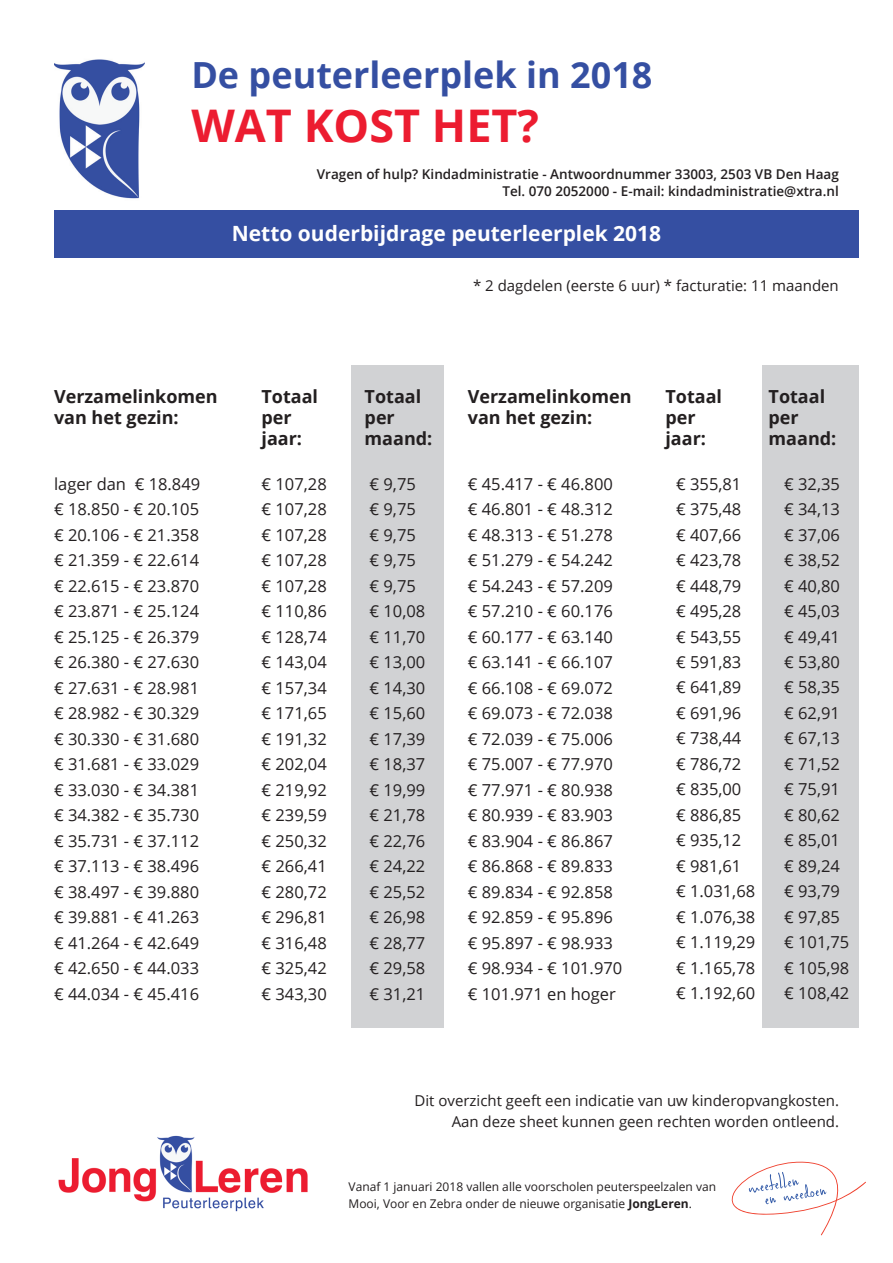
<style>
.page{position:relative;width:893px;height:1263px;background:#fff}
.page>*{position:absolute;margin:0;border:0;box-sizing:border-box;transform-origin:0 0}
.t1{font:700 45px "Open Sans";color:#ec1c30}
.t2{font:700 36px "Open Sans";color:#354fa2}
.t3{font:700 21px "Open Sans";color:#fff}
.t4{font:700 18px/21px "Open Sans";color:#231f20}
.t5{font:16.5px/25.5px "Open Sans";color:#231f20;text-align:justify}
.t6{font:15px/21px "Open Sans";color:#231f20;text-align:right}
.t7{font:600 13.5px/16.2px "Open Sans";color:#231f20;text-align:right}
.t8{font:12px/16.5px "Open Sans";color:#231f20}
.s1{font-weight:700}
</style>
<div class="page">
<div style="left:351px;top:366px;width:92px;height:662px;background:#d1d2d4"></div>
<div style="left:762px;top:366px;width:96px;height:662px;background:#d1d2d4"></div>
<div style="left:54px;top:210px;width:804px;height:48px;background:#354fa2"></div>
<img style="left:58px;top:1135px;width:250px;height:77px">
<img style="left:54px;top:59px;width:91px;height:140px">
<svg style="left:731px;top:1161px;width:135px;height:74px"></svg>
<h2 class="t2" style="left:191px;top:50px;width:463px">De peuterleerplek in 2018</h2>
<h1 class="t1" style="left:191px;top:94px;width:349px">WAT KOST HET?</h1>
<p class="t7" style="left:317px;top:166px;width:523px">Vragen of hulp? Kindadministratie - Antwoordnummer 33003, 2503 VB Den Haag<br>Tel. 070 2052000 - E-mail: kindadministratie@xtra.nl</p>
<p class="t3" style="left:232px;top:219px;width:431px">Netto ouderbijdrage peuterleerplek 2018</p>
<p class="t6" style="left:473px;top:275px;width:367px">* 2 dagdelen (eerste 6 uur) * facturatie: 11 maanden</p>
<p class="t4" style="left:54px;top:386px;width:165px">Verzamelinkomen van het gezin:</p>
<p class="t4" style="left:468px;top:386px;width:165px">Verzamelinkomen van het gezin:</p>
<p class="t4" style="left:261px;top:386px;width:58px">Totaal per jaar:</p>
<p class="t4" style="left:365px;top:386px;width:69px">Totaal per maand:</p>
<p class="t4" style="left:665px;top:386px;width:58px">Totaal per jaar:</p>
<p class="t4" style="left:769px;top:386px;width:69px">Totaal per maand:</p>
<p class="t5" style="left:54px;top:471px;width:148px">lager dan € 18.849 € 18.850 - € 20.105 € 20.106 - € 21.358 € 21.359 - € 22.614 € 22.615 - € 23.870 € 23.871 - € 25.124 € 25.125 - € 26.379 € 26.380 - € 27.630 € 27.631 - € 28.981 € 28.982 - € 30.329 € 30.330 - € 31.680 € 31.681 - € 33.029 € 33.030 - € 34.381 € 34.382 - € 35.730 € 35.731 - € 37.112 € 37.113 - € 38.496 € 38.497 - € 39.880 € 39.881 - € 41.263 € 41.264 - € 42.649 € 42.650 - € 44.033 € 44.034 - € 45.416</p>
<p class="t5" style="left:468px;top:471px;width:156px;text-align:left">€ 45.417 - € 46.800 € 46.801 - € 48.312 € 48.313 - € 51.278 € 51.279 - € 54.242 € 54.243 - € 57.209 € 57.210 - € 60.176 € 60.177 - € 63.140 € 63.141 - € 66.107 € 66.108 - € 69.072 € 69.073 - € 72.038 € 72.039 - € 75.006 € 75.007 - € 77.970 € 77.971 - € 80.938 € 80.939 - € 83.903 € 83.904 - € 86.867 € 86.868 - € 89.833 € 89.834 - € 92.858 € 92.859 - € 95.896 € 95.897 - € 98.933 € 98.934 - € 101.970 € 101.971 en hoger</p>
<p class="t5" style="left:262px;top:470px;width:67px">€ 107,28</p>
<p class="t5" style="left:369px;top:470px;width:48px">€ 9,75</p>
<p class="t5" style="left:262px;top:496px;width:67px">€ 107,28</p>
<p class="t5" style="left:369px;top:496px;width:48px">€ 9,75</p>
<p class="t5" style="left:262px;top:521px;width:67px">€ 107,28</p>
<p class="t5" style="left:369px;top:521px;width:48px">€ 9,75</p>
<p class="t5" style="left:262px;top:547px;width:67px">€ 107,28</p>
<p class="t5" style="left:369px;top:547px;width:48px">€ 9,75</p>
<p class="t5" style="left:262px;top:572px;width:67px">€ 107,28</p>
<p class="t5" style="left:369px;top:572px;width:48px">€ 9,75</p>
<p class="t5" style="left:262px;top:598px;width:67px">€ 110,86</p>
<p class="t5" style="left:369px;top:598px;width:57px">€ 10,08</p>
<p class="t5" style="left:262px;top:623px;width:67px">€ 128,74</p>
<p class="t5" style="left:369px;top:623px;width:57px">€ 11,70</p>
<p class="t5" style="left:262px;top:649px;width:67px">€ 143,04</p>
<p class="t5" style="left:369px;top:649px;width:57px">€ 13,00</p>
<p class="t5" style="left:262px;top:674px;width:67px">€ 157,34</p>
<p class="t5" style="left:369px;top:674px;width:57px">€ 14,30</p>
<p class="t5" style="left:262px;top:700px;width:67px">€ 171,65</p>
<p class="t5" style="left:369px;top:700px;width:57px">€ 15,60</p>
<p class="t5" style="left:262px;top:725px;width:67px">€ 191,32</p>
<p class="t5" style="left:369px;top:725px;width:57px">€ 17,39</p>
<p class="t5" style="left:262px;top:751px;width:67px">€ 202,04</p>
<p class="t5" style="left:369px;top:751px;width:57px">€ 18,37</p>
<p class="t5" style="left:262px;top:776px;width:67px">€ 219,92</p>
<p class="t5" style="left:369px;top:776px;width:57px">€ 19,99</p>
<p class="t5" style="left:262px;top:802px;width:67px">€ 239,59</p>
<p class="t5" style="left:369px;top:802px;width:57px">€ 21,78</p>
<p class="t5" style="left:262px;top:827px;width:67px">€ 250,32</p>
<p class="t5" style="left:369px;top:827px;width:57px">€ 22,76</p>
<p class="t5" style="left:262px;top:853px;width:67px">€ 266,41</p>
<p class="t5" style="left:369px;top:853px;width:57px">€ 24,22</p>
<p class="t5" style="left:262px;top:878px;width:67px">€ 280,72</p>
<p class="t5" style="left:369px;top:878px;width:57px">€ 25,52</p>
<p class="t5" style="left:262px;top:904px;width:67px">€ 296,81</p>
<p class="t5" style="left:369px;top:904px;width:57px">€ 26,98</p>
<p class="t5" style="left:262px;top:929px;width:67px">€ 316,48</p>
<p class="t5" style="left:369px;top:929px;width:57px">€ 28,77</p>
<p class="t5" style="left:262px;top:955px;width:67px">€ 325,42</p>
<p class="t5" style="left:369px;top:955px;width:57px">€ 29,58</p>
<p class="t5" style="left:262px;top:980px;width:67px">€ 343,30</p>
<p class="t5" style="left:369px;top:980px;width:57px">€ 31,21</p>
<p class="t5" style="left:676px;top:470px;width:67px">€ 355,81</p>
<p class="t5" style="left:784px;top:470px;width:57px">€ 32,35</p>
<p class="t5" style="left:676px;top:496px;width:67px">€ 375,48</p>
<p class="t5" style="left:784px;top:496px;width:57px">€ 34,13</p>
<p class="t5" style="left:676px;top:521px;width:67px">€ 407,66</p>
<p class="t5" style="left:784px;top:521px;width:57px">€ 37,06</p>
<p class="t5" style="left:676px;top:547px;width:67px">€ 423,78</p>
<p class="t5" style="left:784px;top:547px;width:57px">€ 38,52</p>
<p class="t5" style="left:676px;top:572px;width:67px">€ 448,79</p>
<p class="t5" style="left:784px;top:572px;width:57px">€ 40,80</p>
<p class="t5" style="left:676px;top:598px;width:67px">€ 495,28</p>
<p class="t5" style="left:784px;top:598px;width:57px">€ 45,03</p>
<p class="t5" style="left:676px;top:623px;width:67px">€ 543,55</p>
<p class="t5" style="left:784px;top:623px;width:57px">€ 49,41</p>
<p class="t5" style="left:676px;top:649px;width:67px">€ 591,83</p>
<p class="t5" style="left:784px;top:649px;width:57px">€ 53,80</p>
<p class="t5" style="left:676px;top:674px;width:67px">€ 641,89</p>
<p class="t5" style="left:784px;top:674px;width:57px">€ 58,35</p>
<p class="t5" style="left:676px;top:700px;width:67px">€ 691,96</p>
<p class="t5" style="left:784px;top:700px;width:57px">€ 62,91</p>
<p class="t5" style="left:676px;top:725px;width:67px">€ 738,44</p>
<p class="t5" style="left:784px;top:725px;width:57px">€ 67,13</p>
<p class="t5" style="left:676px;top:751px;width:67px">€ 786,72</p>
<p class="t5" style="left:784px;top:751px;width:57px">€ 71,52</p>
<p class="t5" style="left:676px;top:776px;width:67px">€ 835,00</p>
<p class="t5" style="left:784px;top:776px;width:57px">€ 75,91</p>
<p class="t5" style="left:676px;top:802px;width:67px">€ 886,85</p>
<p class="t5" style="left:784px;top:802px;width:57px">€ 80,62</p>
<p class="t5" style="left:676px;top:827px;width:67px">€ 935,12</p>
<p class="t5" style="left:784px;top:827px;width:57px">€ 85,01</p>
<p class="t5" style="left:676px;top:853px;width:67px">€ 981,61</p>
<p class="t5" style="left:784px;top:853px;width:57px">€ 89,24</p>
<p class="t5" style="left:676px;top:878px;width:81px">€ 1.031,68</p>
<p class="t5" style="left:784px;top:878px;width:57px">€ 93,79</p>
<p class="t5" style="left:676px;top:904px;width:81px">€ 1.076,38</p>
<p class="t5" style="left:784px;top:904px;width:57px">€ 97,85</p>
<p class="t5" style="left:676px;top:929px;width:81px">€ 1.119,29</p>
<p class="t5" style="left:784px;top:929px;width:67px">€ 101,75</p>
<p class="t5" style="left:676px;top:955px;width:81px">€ 1.165,78</p>
<p class="t5" style="left:784px;top:955px;width:67px">€ 105,98</p>
<p class="t5" style="left:676px;top:980px;width:81px">€ 1.192,60</p>
<p class="t5" style="left:784px;top:980px;width:67px">€ 108,42</p>
<p class="t6" style="left:415px;top:1089px;width:426px">Dit overzicht geeft een indicatie van uw kinderopvangkosten.<br>Aan deze sheet kunnen geen rechten worden ontleend.</p>
<p class="t8" style="left:349px;top:1178px;width:369px">Vanaf 1 januari 2018 vallen alle voorscholen peuterspeelzalen van<br>Mooi, Voor en Zebra onder de nieuwe organisatie <span class="s1">JongLeren</span>.</p>
</div>
